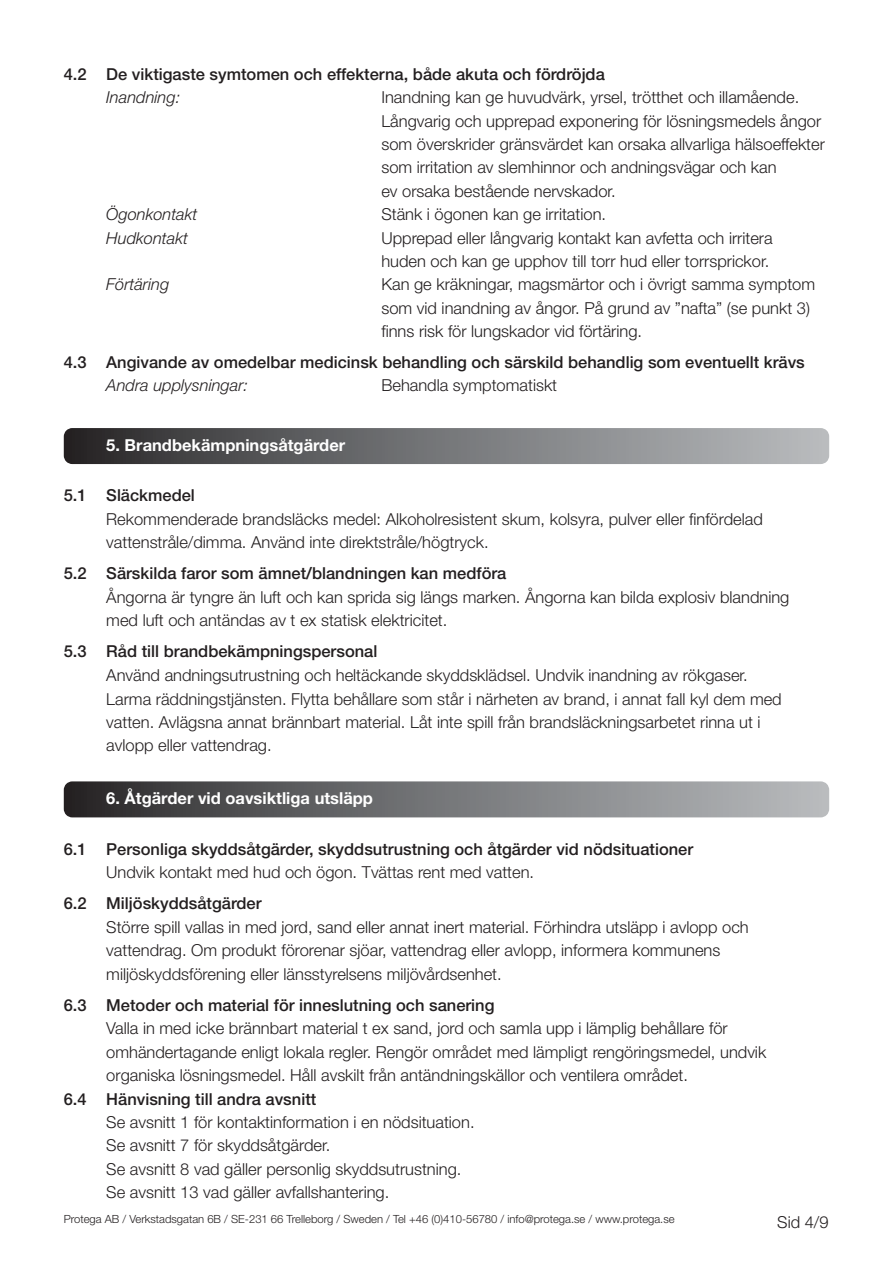
<style>
.page{position:relative;width:893px;height:1263px;background:#fff}
.page>*{position:absolute;margin:0;border:0;box-sizing:border-box;transform-origin:0 0}
.t1{font:300 16.5px/23.4px "Helvetica Neue";color:#231f20}
.t2{font:500 16.5px "Helvetica Neue";color:#231f20}
.t3{font:italic 300 16.5px "Helvetica Neue";color:#231f20}
.t4{font:700 16.5px "Helvetica Neue";color:#fff}
.t5{font:300 11.25px "Helvetica Neue";color:#231f20}
</style>
<div class="page">
<svg style="left:64px;top:428px;width:765px;height:36px;background:#747577"></svg>
<svg style="left:64px;top:781px;width:765px;height:36px;background:#757678"></svg>
<p class="t2" style="left:64px;top:68px;width:543px">4.2 De viktigaste symtomen och effekterna, både akuta och fördröjda</p>
<p class="t3" style="left:106px;top:92px;width:75px">Inandning:</p>
<p class="t1" style="left:381px;top:87px;width:445px">Inandning kan ge huvudvärk, yrsel, trötthet och illamående.<br>Långvarig och upprepad exponering för lösningsmedels ångor som överskrider gränsvärdet kan orsaka allvarliga hälsoeffekter som irritation av slemhinnor och andningsvägar och kan<br>ev orsaka bestående nervskador.</p>
<p class="t3" style="left:106px;top:208px;width:93px">Ögonkontakt</p>
<p class="t1" style="left:381px;top:204px;width:226px">Stänk i ögonen kan ge irritation.</p>
<p class="t3" style="left:106px;top:232px;width:83px">Hudkontakt</p>
<p class="t1" style="left:381px;top:228px;width:393px">Upprepad eller långvarig kontakt kan avfetta och irritera huden och kan ge upphov till torr hud eller torrsprickor.</p>
<p class="t3" style="left:106px;top:278px;width:64px">Förtäring</p>
<p class="t1" style="left:381px;top:274px;width:435px">Kan ge kräkningar, magsmärtor och i övrigt samma symptom som vid inandning av ångor. På grund av ”nafta” (se punkt 3) finns risk för lungskador vid förtäring.</p>
<p class="t2" style="left:64px;top:356px;width:742px">4.3 Angivande av omedelbar medicinsk behandling och särskild behandlig som eventuellt krävs</p>
<p class="t3" style="left:106px;top:380px;width:143px">Andra upplysningar:</p>
<p class="t1" style="left:381px;top:375px;width:177px">Behandla symptomatiskt</p>
<p class="t4" style="left:106px;top:439px;width:240px">5. Brandbekämpningsåtgärder</p>
<p class="t2" style="left:64px;top:489px;width:133px">5.1 Släckmedel</p>
<p class="t1" style="left:106px;top:509px;width:658px">Rekommenderade brandsläcks medel: Alkoholresistent skum, kolsyra, pulver eller finfördelad vattenstråle/dimma. Använd inte direktstråle/högtryck.</p>
<p class="t2" style="left:64px;top:567px;width:444px">5.2 Särskilda faror som ämnet/blandningen kan medföra</p>
<p class="t1" style="left:106px;top:587px;width:685px">Ångorna är tyngre än luft och kan sprida sig längs marken. Ångorna kan bilda explosiv blandning med luft och antändas av t ex statisk elektricitet.</p>
<p class="t2" style="left:64px;top:646px;width:315px">5.3 Råd till brandbekämpningspersonal</p>
<p class="t1" style="left:106px;top:665px;width:677px">Använd andningsutrustning och heltäckande skyddsklädsel. Undvik inandning av rökgaser.<br>Larma räddningstjänsten. Flytta behållare som står i närheten av brand, i annat fall kyl dem med vatten. Avlägsna annat brännbart material. Låt inte spill från brandsläckningsarbetet rinna ut i avlopp eller vattendrag.</p>
<p class="t4" style="left:106px;top:792px;width:268px">6. Åtgärder vid oavsiktliga utsläpp</p>
<p class="t2" style="left:64px;top:843px;width:631px">6.1 Personliga skyddsåtgärder, skyddsutrustning och åtgärder vid nödsituationer</p>
<p class="t1" style="left:106px;top:862px;width:429px">Undvik kontakt med hud och ögon. Tvättas rent med vatten.</p>
<p class="t2" style="left:64px;top:897px;width:199px">6.2 Miljöskyddsåtgärder</p>
<p class="t1" style="left:106px;top:917px;width:644px">Större spill vallas in med jord, sand eller annat inert material. Förhindra utsläpp i avlopp och vattendrag. Om produkt förorenar sjöar, vattendrag eller avlopp, informera kommunens miljöskyddsförening eller länsstyrelsens miljövårdsenhet.</p>
<p class="t2" style="left:64px;top:999px;width:432px">6.3 Metoder och material för inneslutning och sanering</p>
<p class="t1" style="left:106px;top:1018px;width:661px">Valla in med icke brännbart material t ex sand, jord och samla upp i lämplig behållare för omhändertagande enligt lokala regler. Rengör området med lämpligt rengöringsmedel, undvik organiska lösningsmedel. Håll avskilt från antändningskällor och ventilera området.</p>
<p class="t2" style="left:64px;top:1093px;width:254px">6.4 Hänvisning till andra avsnitt</p>
<p class="t1" style="left:106px;top:1112px;width:370px">Se avsnitt 1 för kontaktinformation i en nödsituation.<br>Se avsnitt 7 för skyddsåtgärder.<br>Se avsnitt 8 vad gäller personlig skyddsutrustning.<br>Se avsnitt 13 vad gäller avfallshantering.</p>
<p class="t5" style="left:64px;top:1215px;width:612px">Protega AB / Verkstadsgatan 6B / SE-231 66 Trelleborg / Sweden / Tel +46 (0)410-56780 / info@protega.se / www.protega.se</p>
<p class="t1" style="left:777px;top:1212px;width:53px">Sid 4/9</p>
</div>
